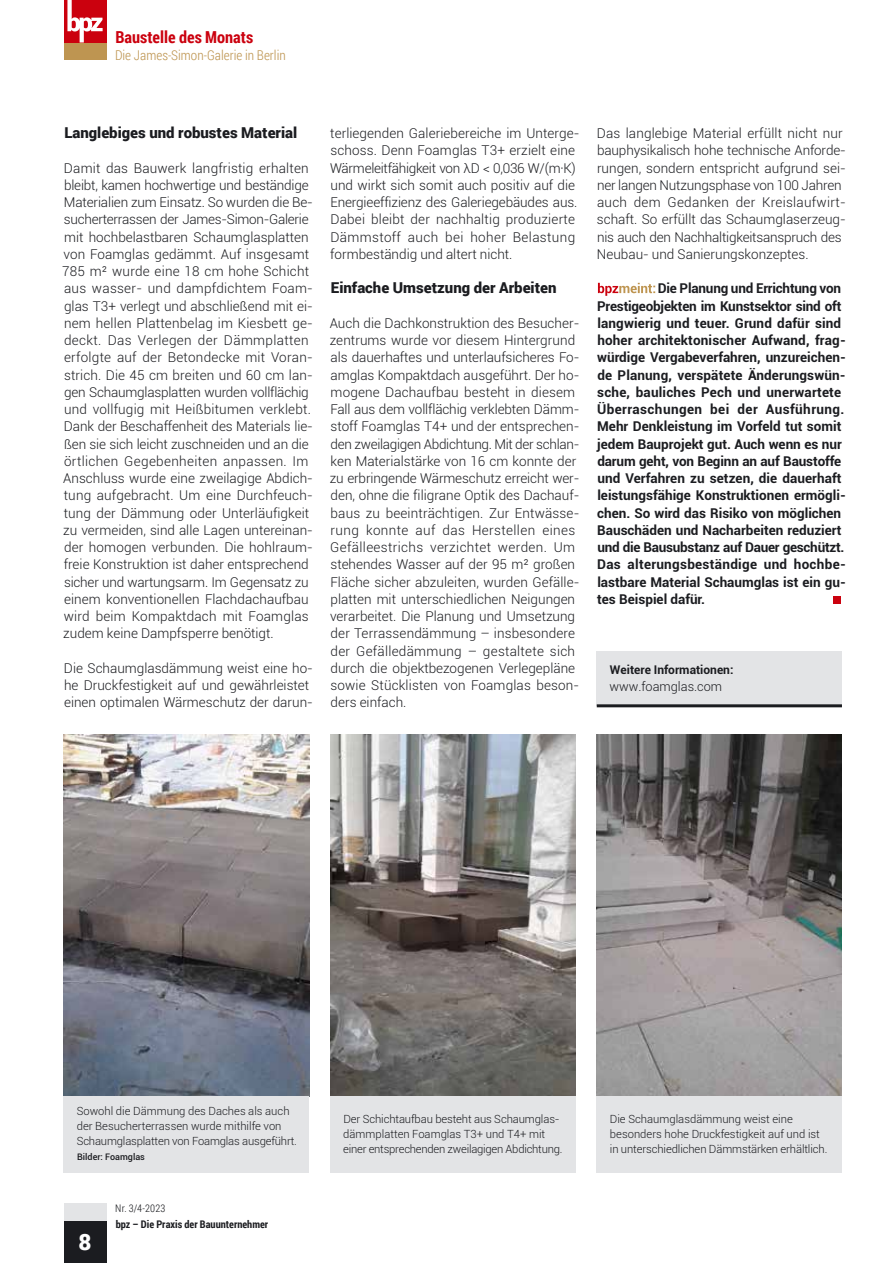
<style>
.page{position:relative;width:893px;height:1263px;background:#fff}
.page>*{position:absolute;margin:0;border:0;box-sizing:border-box;transform-origin:0 0}
.t1{font:900 22.5px "Roboto";color:#fff}
.t2{font:700 16.5px "Roboto Condensed";color:#cb010e}
.t3{font:900 15px "Roboto";color:#1b1c20}
.t4{font:300 13.5px/17.2px "Roboto";color:#1b1c20}
.t5{font:700 13.5px/17.2px "Roboto";color:#1b1c20}
.t6{font:300 13.5px "Roboto Condensed";color:#be9551}
.t7{font:300 12.75px "Roboto";color:#1b1c20}
.t8{font:700 12px "Roboto";color:#1b1c20}
.t9{font:300 11.25px/15px "Roboto";letter-spacing:-.01em;color:#1b1c20}
.t10{font:700 10.5px "Roboto Condensed";color:#1b1c20}
.t11{font:300 10.5px "Roboto Condensed";letter-spacing:.015em;color:#1b1c20}
.t12{font:500 9px "Roboto";color:#1b1c20}
</style>
<div class="page">
<svg style="left:598px;top:283px;width:57px;height:13px"></svg>
<div style="left:834px;top:596px;width:7px;height:8px;background:#cb010e"></div>
<img style="left:64px;top:735px;width:245px;height:361px">
<div style="left:64px;top:1096px;width:245px;height:77px;background:#e3e4e6"></div>
<img style="left:597px;top:735px;width:245px;height:361px">
<div style="left:597px;top:1096px;width:245px;height:77px;background:#e3e4e6"></div>
<div style="left:597px;top:652px;width:245px;height:54px;background:#e3e4e6"></div>
<hr style="left:597px;top:704px;width:245px;height:3px;background:#1b1c20">
<img style="left:330px;top:735px;width:245px;height:361px">
<div style="left:330px;top:1096px;width:245px;height:77px;background:#e3e4e6"></div>
<div style="left:64px;top:1220px;width:42px;height:43px;background:#1b1c20"></div>
<div style="left:64px;top:43px;width:42px;height:17px;background:#be9551"></div>
<div style="left:64px;top:1203px;width:42px;height:17px;background:#e3e4e6"></div>
<div style="left:64px;top:0;width:42px;height:43px;background:#cb010e"></div>
<svg style="left:67px;top:0;width:36px;height:43px"></svg>
<p class="t2" style="left:115px;top:25px;width:139px">Baustelle des Monats</p>
<p class="t6" style="left:115px;top:45px;width:172px">Die James-Simon-Galerie in Berlin</p>
<p class="t3" style="left:64px;top:122px;width:234px">Langlebiges und robustes Material</p>
<p class="t4" style="left:62px;top:159px;width:252px">Damit das Bauwerk langfristig erhalten bleibt, kamen hochwertige und beständige Materialien zum Einsatz. So wurden die Be&shy;sucherterrassen der James-Simon-Galerie mit hochbelastbaren Schaumglasplatten von Foamglas gedämmt. Auf insgesamt 785 m² wurde eine 18 cm hohe Schicht aus wasser- und dampfdichtem Foam&shy;glas T3+ verlegt und abschließend mit ei&shy;nem hellen Plattenbelag im Kiesbett ge&shy;deckt. Das Verlegen der Dämmplatten erfolgte auf der Betondecke mit Voran&shy;strich. Die 45 cm breiten und 60 cm lan&shy;gen Schaumglasplatten wurden vollflächig und vollfugig mit Heißbitumen verklebt.<br>Dank der Beschaffenheit des Materials lie&shy;ßen sie sich leicht zuschneiden und an die örtlichen Gegebenheiten anpassen. Im Anschluss wurde eine zweilagige Abdich&shy;tung aufgebracht. Um eine Durchfeuch&shy;tung der Dämmung oder Unterläufigkeit zu vermeiden, sind alle Lagen untereinan&shy;der homogen verbunden. Die hohlraum&shy;freie Konstruktion ist daher entsprechend sicher und wartungsarm. Im Gegensatz zu einem konventionellen Flachdachaufbau wird beim Kompaktdach mit Foamglas zudem keine Dampfsperre benötigt.</p>
<p class="t4" style="left:64px;top:659px;width:250px">Die Schaumglasdämmung weist eine ho&shy;he Druckfestigkeit auf und gewährleistet einen optimalen Wärmeschutz der darun-</p>
<p class="t4" style="left:330px;top:124px;width:251px">terliegenden Galeriebereiche im Unterge&shy;schoss. Denn Foamglas T3+ erzielt eine Wärmeleitfähigkeit von λD &lt; 0,036 W/(m·K) und wirkt sich somit auch positiv auf die Energieeffizienz des Galeriegebäudes aus.<br>Dabei bleibt der nachhaltig produzierte Dämmstoff auch bei hoher Belastung formbeständig und altert nicht.</p>
<p class="t3" style="left:331px;top:277px;width:227px">Einfache Umsetzung der Arbeiten</p>
<p class="t4" style="left:330px;top:314px;width:251px">Auch die Dachkonstruktion des Besucher&shy;zentrums wurde vor diesem Hintergrund als dauerhaftes und unterlaufsicheres Fo&shy;amglas Kompaktdach ausgeführt. Der ho&shy;mogene Dachaufbau besteht in diesem Fall aus dem vollflächig verklebten Dämm&shy;stoff Foamglas T4+ und der entsprechen&shy;den zweilagigen Abdichtung. Mit der schlan&shy;ken Materialstärke von 16 cm konnte der zu erbringende Wärmeschutz erreicht wer&shy;den, ohne die filigrane Optik des Dachauf&shy;baus zu beeinträchtigen. Zur Entwässe&shy;rung konnte auf das Herstellen eines Gefälleestrichs verzichtet werden. Um stehendes Wasser auf der 95 m² großen Fläche sicher abzuleiten, wurden Gefälle&shy;platten mit unterschiedlichen Neigungen verarbeitet. Die Planung und Umsetzung der Terrassendämmung – insbesondere der Gefälledämmung – gestaltete sich durch die objektbezogenen Verlegepläne sowie Stücklisten von Foamglas beson&shy;ders einfach.</p>
<p class="t4" style="left:597px;top:124px;width:250px">Das langlebige Material erfüllt nicht nur bauphysikalisch hohe technische Anforde&shy;rungen, sondern entspricht aufgrund sei&shy;ner langen Nutzungsphase von 100 Jahren auch dem Gedanken der Kreislaufwirt&shy;schaft. So erfüllt das Schaumglaserzeug&shy;nis auch den Nachhaltigkeitsanspruch des Neubau- und Sanierungskonzeptes.</p>
<p class="t5" style="left:597px;top:279px;width:250px;text-indent:61px">Die Planung und Errichtung von Prestigeobjekten im Kunstsektor sind oft langwierig und teuer. Grund dafür sind hoher architektonischer Aufwand, frag&shy;würdige Vergabeverfahren, unzureichen&shy;de Planung, verspätete Änderungswün&shy;sche, bauliches Pech und unerwartete Überraschungen bei der Ausführung.<br>Mehr Denkleistung im Vorfeld tut somit jedem Bauprojekt gut. Auch wenn es nur darum geht, von Beginn an auf Baustoffe und Verfahren zu setzen, die dauerhaft leistungsfähige Konstruktionen ermögli&shy;chen. So wird das Risiko von möglichen Bauschäden und Nacharbeiten reduziert und die Bausubstanz auf Dauer geschützt.<br>Das alterungsbeständige und hochbe&shy;lastbare Material Schaumglas ist ein gu&shy;tes Beispiel dafür.</p>
<p class="t8" style="left:610px;top:661px;width:125px">Weitere Informationen:</p>
<p class="t7" style="left:609px;top:678px;width:114px">www.foamglas.com</p>
<p class="t9" style="left:77px;top:1103px;width:222px">Sowohl die Dämmung des Daches als auch der Besucherterrassen wurde mithilfe von<br>Schaumglasplatten von Foamglas ausgeführt.</p>
<p class="t12" style="left:77px;top:1151px;width:69px">Bilder: Foamglas</p>
<h1 class="t1" style="left:78px;top:1226px;width:15px">8</h1>
<p class="t11" style="left:115px;top:1201px;width:52px">Nr. 3/4-2023</p>
<p class="t10" style="left:116px;top:1217px;width:154px">bpz – Die Praxis der Bauunternehmer</p>
<p class="t9" style="left:343px;top:1111px;width:221px">Der Schichtaufbau besteht aus Schaumglas&shy;dämmplatten Foamglas T3+ und T4+ mit einer entsprechenden zweilagigen Abdichtung.</p>
<p class="t9" style="left:610px;top:1111px;width:219px">Die Schaumglasdämmung weist eine besonders hohe Druckfestigkeit auf und ist in unterschiedlichen Dämmstärken erhältlich.</p>
</div>
